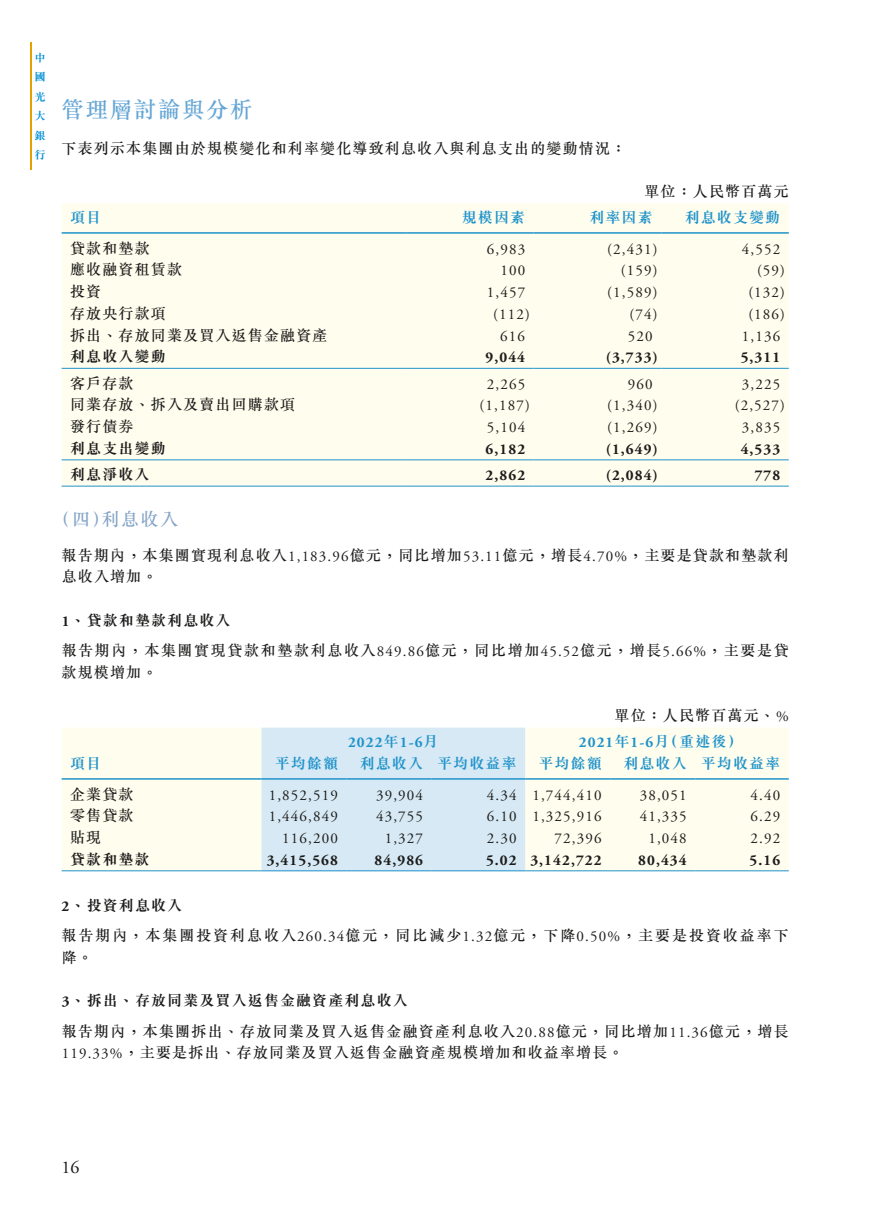
<style>
.page{position:relative;width:893px;height:1212px;background:#fff}
.page>*{position:absolute;margin:0;border:0;box-sizing:border-box;transform-origin:0 0}
.t1{font:500 22.5px "M Sung HK";letter-spacing:.07em;color:#66a7d6}
.t2{font:500 18px "M Sung HK";color:#85a5c8}
.t3{font:18px "Adobe Garamond Pro";color:#1c1c1b}
.t4{font:500 15px/21.8px "M Sung HK";letter-spacing:.08em;color:#1c1c1b}
.t5{font:15px "Adobe Garamond Pro";letter-spacing:.075em;color:#1c1c1b}
.t6{font:700 15px "Adobe Garamond Pro";letter-spacing:.075em;color:#1c1c1b}
.t7{font:500 15px/30.3px "M Sung HK";letter-spacing:.11em;color:#1c1c1b}
.t8{font:500 15px/30.3px "M Sung HK";letter-spacing:.13em;color:#1c1c1b}
.t9{font:700 15px "M Sung HK";letter-spacing:.075em;color:#2093cb}
.t10{font:700 15px "Adobe Garamond Pro";letter-spacing:.075em;color:#2093cb}
.t11{font:700 15px "M Sung HK";letter-spacing:.075em;color:#1c1c1b}
.t12{font:700 11.25px/19.5px "M Sung HK";color:#008fd6;text-align:justify}
.s1{font-family:"Adobe Garamond Pro";font-weight:400}
.s2{font-family:"Adobe Garamond Pro";font-weight:700}
.s3{font-weight:700}
.s4{font-family:"M Sung HK"}
</style>
<div class="page">
<hr style="left:30px;top:43px;width:1px;height:127px;background:#e5a100">
<div style="left:62px;top:203px;width:727px;height:283px;background:#fffdee"></div>
<hr style="left:62px;top:232px;width:344px;height:2px;background:#2093cb">
<hr style="left:406px;top:232px;width:128px;height:2px;background:#2093cb">
<hr style="left:534px;top:232px;width:127px;height:2px;background:#2093cb">
<hr style="left:661px;top:232px;width:128px;height:2px;background:#2093cb">
<hr style="left:62px;top:368px;width:344px;height:1px;background:#2093cb">
<hr style="left:406px;top:368px;width:128px;height:1px;background:#2093cb">
<hr style="left:534px;top:368px;width:127px;height:1px;background:#2093cb">
<hr style="left:661px;top:368px;width:128px;height:1px;background:#2093cb">
<hr style="left:62px;top:459px;width:344px;height:1px;background:#2093cb">
<hr style="left:406px;top:459px;width:128px;height:1px;background:#2093cb">
<hr style="left:534px;top:459px;width:127px;height:1px;background:#2093cb">
<hr style="left:661px;top:459px;width:128px;height:1px;background:#2093cb">
<hr style="left:62px;top:486px;width:344px;height:1px;background:#2093cb">
<hr style="left:406px;top:486px;width:128px;height:1px;background:#2093cb">
<hr style="left:534px;top:486px;width:127px;height:1px;background:#2093cb">
<hr style="left:661px;top:486px;width:128px;height:1px;background:#2093cb">
<div style="left:62px;top:728px;width:727px;height:142px;background:#fffdee"></div>
<div style="left:261px;top:728px;width:264px;height:142px;background:#d7e9f4"></div>
<hr style="left:62px;top:778px;width:199px;height:2px;background:#2093cb">
<hr style="left:261px;top:778px;width:86px;height:2px;background:#2093cb">
<hr style="left:347px;top:778px;width:85px;height:2px;background:#2093cb">
<hr style="left:432px;top:778px;width:93px;height:2px;background:#2093cb">
<hr style="left:525px;top:778px;width:85px;height:2px;background:#2093cb">
<hr style="left:610px;top:778px;width:85px;height:2px;background:#2093cb">
<hr style="left:695px;top:778px;width:94px;height:2px;background:#2093cb">
<hr style="left:62px;top:870px;width:199px;height:1px;background:#2093cb">
<hr style="left:261px;top:870px;width:86px;height:1px;background:#2093cb">
<hr style="left:347px;top:870px;width:85px;height:1px;background:#2093cb">
<hr style="left:432px;top:870px;width:93px;height:1px;background:#2093cb">
<hr style="left:525px;top:870px;width:85px;height:1px;background:#2093cb">
<hr style="left:610px;top:870px;width:85px;height:1px;background:#2093cb">
<hr style="left:695px;top:870px;width:94px;height:1px;background:#2093cb">
<p class="t12" style="left:34px;top:47px;width:13px">中國光大銀</p>
<p class="t4" style="left:34px;top:137px;width:593px"><sub>行</sub> 下表列示本集團由於規模變化和利率變化導致利息收入與利息支出的變動情況：</p>
<h1 class="t1" style="left:62px;top:94px;width:193px">管理層討論與分析</h1>
<p class="t4" style="left:644px;top:180px;width:146px">單位：人民幣百萬元</p>
<p class="t9" style="left:70px;top:207px;width:33px">項目</p>
<p class="t9" style="left:462px;top:207px;width:65px">規模因素</p>
<p class="t9" style="left:589px;top:207px;width:65px">利率因素</p>
<p class="t9" style="left:685px;top:207px;width:97px">利息收支變動</p>
<p class="t4" style="left:70px;top:237px;width:81px">貸款和墊款</p>
<p class="t5" style="left:487px;top:240px;width:40px">6,983</p>
<p class="t5" style="left:607px;top:240px;width:52px">(2,431)</p>
<p class="t5" style="left:742px;top:240px;width:40px">4,552</p>
<p class="t4" style="left:70px;top:258px;width:113px">應收融資租賃款</p>
<p class="t5" style="left:500px;top:261px;width:26px">100</p>
<p class="t5" style="left:621px;top:261px;width:38px">(159)</p>
<p class="t5" style="left:757px;top:261px;width:30px">(59)</p>
<p class="t4" style="left:70px;top:280px;width:33px">投資</p>
<p class="t5" style="left:487px;top:283px;width:40px">1,457</p>
<p class="t5" style="left:607px;top:283px;width:52px">(1,589)</p>
<p class="t5" style="left:748px;top:283px;width:38px">(132)</p>
<p class="t4" style="left:70px;top:302px;width:97px">存放央行款項</p>
<p class="t5" style="left:493px;top:305px;width:38px">(112)</p>
<p class="t5" style="left:629px;top:305px;width:30px">(74)</p>
<p class="t5" style="left:748px;top:305px;width:38px">(186)</p>
<p class="t4" style="left:70px;top:324px;width:259px">拆出、存放同業及買入返售金融資產</p>
<p class="t5" style="left:500px;top:327px;width:26px">616</p>
<p class="t5" style="left:628px;top:327px;width:26px">520</p>
<p class="t5" style="left:742px;top:327px;width:40px">1,136</p>
<p class="t11" style="left:70px;top:346px;width:97px">利息收入變動</p>
<p class="t6" style="left:486px;top:349px;width:41px">9,044</p>
<p class="t6" style="left:606px;top:349px;width:53px">(3,733)</p>
<p class="t6" style="left:741px;top:349px;width:41px">5,311</p>
<p class="t4" style="left:70px;top:372px;width:65px">客戶存款</p>
<p class="t5" style="left:487px;top:375px;width:40px">2,265</p>
<p class="t5" style="left:628px;top:375px;width:26px">960</p>
<p class="t5" style="left:742px;top:375px;width:40px">3,225</p>
<p class="t4" style="left:70px;top:393px;width:227px">同業存放、拆入及賣出回購款項</p>
<p class="t5" style="left:480px;top:396px;width:52px">(1,187)</p>
<p class="t5" style="left:607px;top:396px;width:52px">(1,340)</p>
<p class="t5" style="left:735px;top:396px;width:52px">(2,527)</p>
<p class="t4" style="left:70px;top:415px;width:65px">發行債券</p>
<p class="t5" style="left:487px;top:418px;width:40px">5,104</p>
<p class="t5" style="left:607px;top:418px;width:52px">(1,269)</p>
<p class="t5" style="left:742px;top:418px;width:40px">3,835</p>
<p class="t11" style="left:70px;top:438px;width:97px">利息支出變動</p>
<p class="t6" style="left:486px;top:440px;width:41px">6,182</p>
<p class="t6" style="left:606px;top:440px;width:53px">(1,649)</p>
<p class="t6" style="left:741px;top:440px;width:41px">4,533</p>
<p class="t11" style="left:70px;top:464px;width:81px">利息淨收入</p>
<p class="t6" style="left:486px;top:467px;width:41px">2,862</p>
<p class="t6" style="left:606px;top:467px;width:53px">(2,084)</p>
<p class="t6" style="left:755px;top:467px;width:27px">778</p>
<p class="t2" style="left:53px;top:507px;width:127px">（四）利息收入</p>
<p class="t4" style="left:62px;top:544px;width:729px">報告期內，本集團實現利息收入<span class="s1">1,183.96</span>億元，同比增加<span class="s1">53.11</span>億元，增長<span class="s1">4.70%</span>，主要是貸款和墊款利息收入增加。</p>
<p class="t7" style="left:62px;top:605px;width:729px"><span class="s2">1</span><span class="s3">、貸款和墊款利息收入<br></span>報告期內，本集團實現貸款和墊款利息收入<span class="s1">849.86</span>億元，同比增加<span class="s1">45.52</span>億元，增長<span class="s1">5.66%</span>，主要是貸</p>
<p class="t4" style="left:62px;top:661px;width:97px">款規模增加。</p>
<p class="t4" style="left:614px;top:705px;width:176px">單位：人民幣百萬元、<span class="s1">%</span></p>
<p class="t9" style="left:70px;top:753px;width:33px">項目</p>
<p class="t10" style="left:348px;top:734px;width:92px">2022<span class="s4">年</span>1-6<span class="s4">月</span></p>
<p class="t10" style="left:579px;top:734px;width:165px">2021<span class="s4">年</span>1-6<span class="s4">月（重述後）</span></p>
<p class="t9" style="left:275px;top:753px;width:65px">平均餘額</p>
<p class="t9" style="left:360px;top:753px;width:158px">利息收入 平均收益率</p>
<p class="t9" style="left:538px;top:753px;width:65px">平均餘額</p>
<p class="t9" style="left:623px;top:753px;width:158px">利息收入 平均收益率</p>
<p class="t4" style="left:70px;top:783px;width:65px">企業貸款</p>
<p class="t5" style="left:269px;top:786px;width:71px">1,852,519</p>
<p class="t5" style="left:376px;top:786px;width:49px">39,904</p>
<p class="t5" style="left:487px;top:786px;width:116px">4.34 1,744,410</p>
<p class="t5" style="left:640px;top:786px;width:49px">38,051</p>
<p class="t5" style="left:750px;top:786px;width:31px">4.40</p>
<p class="t4" style="left:70px;top:804px;width:65px">零售貸款</p>
<p class="t5" style="left:269px;top:807px;width:71px">1,446,849</p>
<p class="t5" style="left:376px;top:807px;width:49px">43,755</p>
<p class="t5" style="left:487px;top:807px;width:116px">6.10 1,325,916</p>
<p class="t5" style="left:640px;top:807px;width:49px">41,335</p>
<p class="t5" style="left:750px;top:807px;width:31px">6.29</p>
<p class="t4" style="left:70px;top:826px;width:33px">貼現</p>
<p class="t5" style="left:282px;top:829px;width:57px">116,200</p>
<p class="t5" style="left:385px;top:829px;width:40px">1,327</p>
<p class="t5" style="left:487px;top:829px;width:31px">2.30</p>
<p class="t5" style="left:555px;top:829px;width:49px">72,396</p>
<p class="t5" style="left:648px;top:829px;width:40px">1,048</p>
<p class="t5" style="left:750px;top:829px;width:31px">2.92</p>
<p class="t11" style="left:70px;top:849px;width:81px">貸款和墊款</p>
<p class="t6" style="left:267px;top:851px;width:73px">3,415,568</p>
<p class="t6" style="left:375px;top:851px;width:50px">84,986</p>
<p class="t6" style="left:486px;top:851px;width:117px">5.02 3,142,722</p>
<p class="t6" style="left:638px;top:851px;width:50px">80,434</p>
<p class="t6" style="left:750px;top:851px;width:32px">5.16</p>
<p class="t8" style="left:62px;top:890px;width:729px"><span class="s2">2</span><span class="s3">、投資利息收入<br></span>報告期內，本集團投資利息收入<span class="s1">260.34</span>億元，同比減少<span class="s1">1.32</span>億元，下降<span class="s1">0.50%</span>，主要是投資收益率下</p>
<p class="t4" style="left:62px;top:946px;width:33px">降。</p>
<p class="t4" style="left:62px;top:985px;width:729px;line-height:30.3px"><span class="s2">3</span><span class="s3">、拆出、存放同業及買入返售金融資產利息收入<br></span>報告期內，本集團拆出、存放同業及買入返售金融資產利息收入<span class="s1">20.88</span>億元，同比增加<span class="s1">11.36</span>億元，增長</p>
<p class="t4" style="left:62px;top:1041px;width:563px"><span class="s1">119.33%</span>，主要是拆出、存放同業及買入返售金融資產規模增加和收益率增長。</p>
<p class="t3" style="left:62px;top:1156px;width:19px">16</p>
</div>
